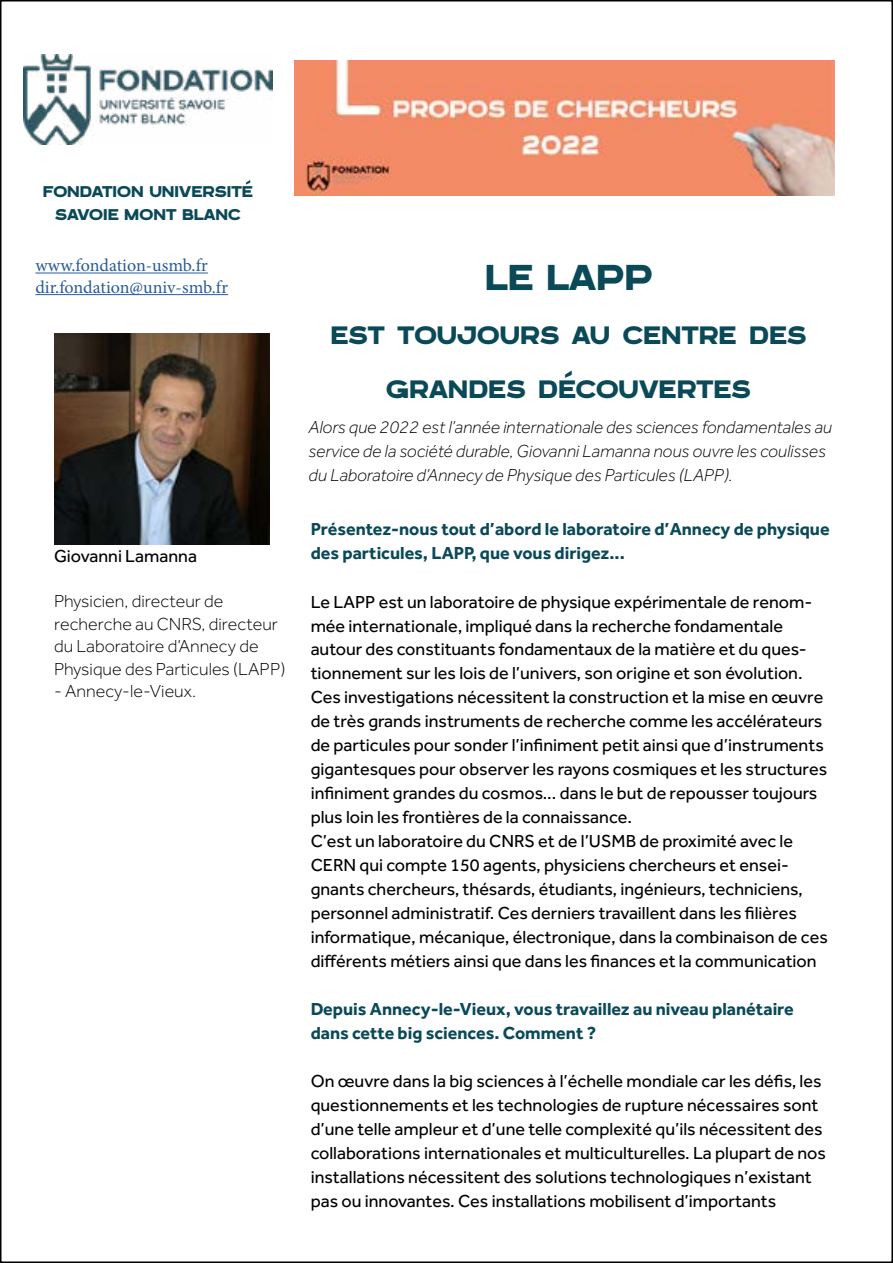
<style>
.page{position:relative;width:893px;height:1263px;background:#fff}
.page>*{position:absolute;margin:0;border:0;box-sizing:border-box;transform-origin:0 0}
.t1{font:700 45px "Blatant";color:#0a4958}
.t2{font:700 31.5px/54px "Blatant";color:#0a4958;text-align:center}
.t3{font:700 19.5px/23.4px "Blatant";color:#0a4958;text-align:center}
.t4{font:18px/24px "Effra";color:#000}
.t5{font:italic 300 18px/24px "Effra";color:#000}
.t6{font:700 18px/24px "Effra";color:#0a4958}
.t7{font:300 18px/22.5px "Effra";color:#000}
.t8{font:18px/21.6px "Minion Pro";color:#275b9b}
</style>
<div class="page">
<img style="left:54px;top:333px;width:215px;height:211px">
<img style="left:295px;top:61px;width:540px;height:135px">
<img style="left:24px;top:54px;width:248px;height:91px">
<hr style="left:35px;top:273px;width:173px;height:1px;background:#275b9b">
<hr style="left:35px;top:294px;width:193px;height:1px;background:#275b9b">
<p class="t3" style="left:43px;top:178px;width:212px">FONDATION UNIVERSITÉ<br>SAVOIE MONT BLANC</p>
<p class="t8" style="left:35px;top:255px;width:194px">www.fondation-usmb.fr dir.fondation@univ-smb.fr</p>
<h1 class="t1" style="left:485px;top:250px;width:169px">LE LAPP</h1>
<h2 class="t2" style="left:331px;top:306px;width:477px">est toujours au centre des grandes découvertes</h2>
<p class="t4" style="left:54px;top:544px;width:145px">Giovanni Lamanna</p>
<p class="t7" style="left:54px;top:590px;width:233px">Physicien, directeur de recherche au CNRS, directeur du Laboratoire d’Annecy de<br>Physique des Particules (LAPP)</p>
<p class="t7" style="left:54px;top:680px;width:143px">- Annecy-le-Vieux.</p>
<p class="t5" style="left:309px;top:415px;width:525px">Alors que 2022 est l’année internationale des sciences fondamentales au service de la société durable, Giovanni Lamanna nous ouvre les coulisses du Laboratoire d’Annecy de Physique des Particules (LAPP).</p>
<p class="t6" style="left:311px;top:517px;width:520px">Présentez-nous tout d’abord le laboratoire d’Annecy de physique des particules, LAPP, que vous dirigez...</p>
<p class="t4" style="left:311px;top:589px;width:519px">Le LAPP est un laboratoire de physique expérimentale de renom&shy;mée internationale, impliqué dans la recherche fondamentale autour des constituants fondamentaux de la matière et du ques&shy;tionnement sur les lois de l’univers, son origine et son évolution.<br>Ces investigations nécessitent la construction et la mise en œuvre de très grands instruments de recherche comme les accélérateurs de particules pour sonder l’infiniment petit ainsi que d’instruments gigantesques pour observer les rayons cosmiques et les structures infiniment grandes du cosmos... dans le but de repousser toujours plus loin les frontières de la connaissance.<br>C’est un laboratoire du CNRS et de l’USMB de proximité avec le CERN qui compte 150 agents, physiciens chercheurs et ensei&shy;gnants chercheurs, thésards, étudiants, ingénieurs, techniciens, personnel administratif. Ces derniers travaillent dans les filières informatique, mécanique, électronique, dans la combinaison de ces différents métiers ainsi que dans les finances et la communication</p>
<p class="t6" style="left:311px;top:997px;width:485px">Depuis Annecy-le-Vieux, vous travaillez au niveau planétaire dans cette big sciences. Comment ?</p>
<p class="t4" style="left:311px;top:1069px;width:517px">On œuvre dans la big sciences à l’échelle mondiale car les défis, les questionnements et les technologies de rupture nécessaires sont d’une telle ampleur et d’une telle complexité qu’ils nécessitent des collaborations internationales et multiculturelles. La plupart de nos installations nécessitent des solutions technologiques n’existant pas ou innovantes. Ces installations mobilisent d’importants</p>
</div>
